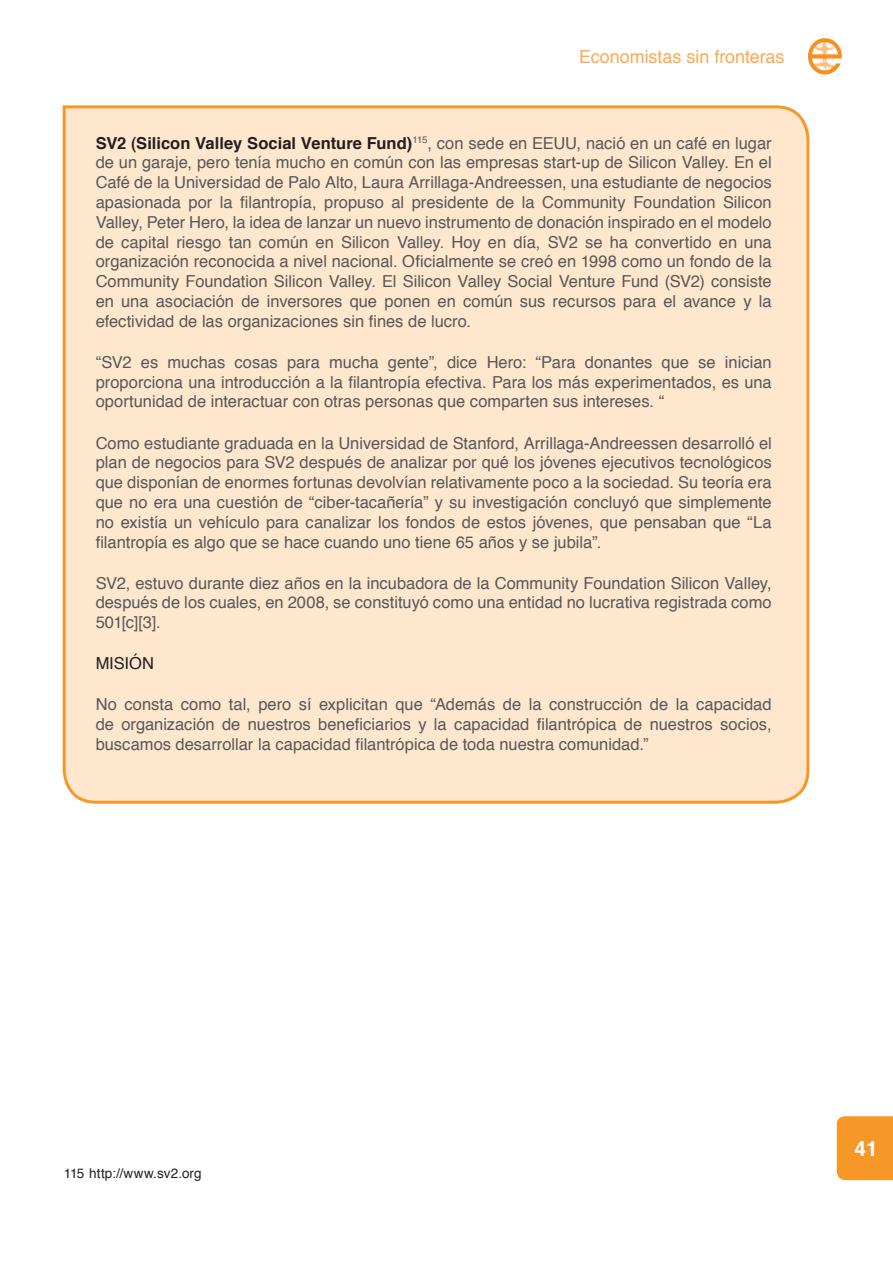
<style>
.page{position:relative;width:893px;height:1263px;background:#fff}
.page>*{position:absolute;margin:0;border:0;box-sizing:border-box;transform-origin:0 0}
.t1{font:700 21px "Helvetica";color:#fff}
.t2{font:18px "Helvetica";letter-spacing:-.005em;color:#f9a953}
.t3{font:16.5px/19.8px "Helvetica";color:#57585a;text-align:justify}
.t4{font:16.5px "Helvetica";letter-spacing:-.005em;color:#231f20}
.t5{font:13.5px "Helvetica";letter-spacing:.01em;color:#231f20}
.s1{font-weight:700;color:#231f20}
</style>
<div class="page">
<div style="left:837px;top:1116px;width:56px;height:64px;background:#f79727"></div>
<svg style="left:808px;top:38px;width:34px;height:37px"></svg>
<div style="left:62px;top:105px;width:748px;height:699px;background:#fee7cd"></div>
<p class="t2" style="left:579px;top:43px;width:207px">Economistas sin fronteras</p>
<p class="t3" style="left:96px;top:133px;width:678px"><span class="s1">SV2 (Silicon Valley Social Venture Fund)</span><sup>115</sup>, con sede en EEUU, nació en un café en lugar de un garaje, pero tenía mucho en común con las empresas start-up de Silicon Valley. En el Café de la Universidad de Palo Alto, Laura Arrillaga-Andreessen, una estudiante de negocios apasionada por la filantropía, propuso al presidente de la Community Foundation Silicon Valley, Peter Hero, la idea de lanzar un nuevo instrumento de donación inspirado en el modelo de capital riesgo tan común en Silicon Valley. Hoy en día, SV2 se ha convertido en una organización reconocida a nivel nacional. Oficialmente se creó en 1998 como un fondo de la Community Foundation Silicon Valley. El Silicon Valley Social Venture Fund (SV2) consiste en una asociación de inversores que ponen en común sus recursos para el avance y la efectividad de las organizaciones sin fines de lucro.</p>
<p class="t3" style="left:96px;top:353px;width:678px">“SV2 es muchas cosas para mucha gente”, dice Hero: “Para donantes que se inician proporciona una introducción a la filantropía efectiva. Para los más experimentados, es una oportunidad de interactuar con otras personas que comparten sus intereses. “</p>
<p class="t3" style="left:96px;top:433px;width:678px">Como estudiante graduada en la Universidad de Stanford, Arrillaga-Andreessen desarrolló el plan de negocios para SV2 después de analizar por qué los jóvenes ejecutivos tecnológicos que disponían de enormes fortunas devolvían relativamente poco a la sociedad. Su teoría era que no era una cuestión de “ciber-tacañería” y su investigación concluyó que simplemente no existía un vehículo para canalizar los fondos de estos jóvenes, que pensaban que “La filantropía es algo que se hace cuando uno tiene 65 años y se jubila”.</p>
<p class="t3" style="left:96px;top:573px;width:678px">SV2, estuvo durante diez años en la incubadora de la Community Foundation Silicon Valley, después de los cuales, en 2008, se constituyó como una entidad no lucrativa registrada como 501[c][3].</p>
<p class="t4" style="left:96px;top:651px;width:60px">MISIÓN</p>
<p class="t3" style="left:96px;top:695px;width:678px">No consta como tal, pero sí explicitan que “Además de la construcción de la capacidad de organización de nuestros beneficiarios y la capacidad filantrópica de nuestros socios, buscamos desarrollar la capacidad filantrópica de toda nuestra comunidad.”</p>
<p class="t5" style="left:64px;top:1163px;width:139px">115 http://www.sv2.org</p>
<p class="t1" style="left:854px;top:1132px;width:25px">41</p>
</div>
